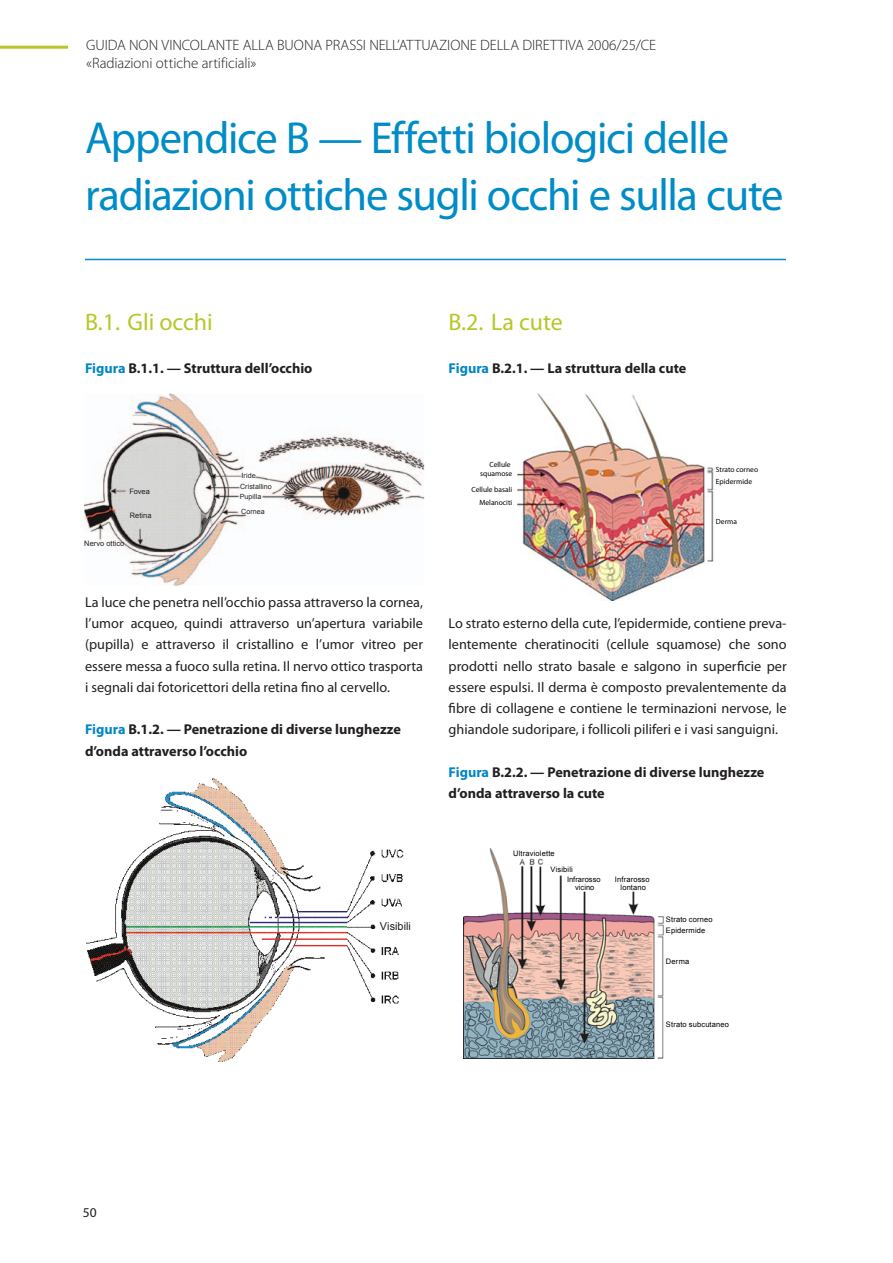
<style>
.page{position:relative;width:893px;height:1263px;background:#fff}
.page>*{position:absolute;margin:0;border:0;box-sizing:border-box;transform-origin:0 0}
.TITRE_1_apendix{font:45px/57px "Myriad Pro";letter-spacing:-.03em;color:#008cc7}
.TITRE_D_1{font:24px "Myriad Pro";color:#b6c726}
.t1{font:300 15px "Myriad Pro";letter-spacing:-.005em;color:#231f20}
.Body_1{font:14.25px/21.3px "Myriad Pro";color:#231f20;text-align:justify}
.TITRES_de_figure{font:700 14.25px/21.3px "Myriad Pro";color:#231f20}
.t2{font:13.5px "Myriad Pro";color:#231f20}
.t3{font:10.95px "Arial";color:#231f20}
.t4{font:7.5px/16.2px "Arial";letter-spacing:.02em;color:#000002}
.t5{font:7.5px/9px "Myriad Pro";color:#000;text-align:right}
.t6{font:7.5px "Arial";color:#231f20}
.t7{font:7.5px/8.1px "Arial";color:#000002;text-align:center}
.t8{font:7.05px/15.3px "Arial";letter-spacing:.005em;color:#231f20}
.s1{color:#0086c7}
</style>
<div class="page">
<hr style="left:85px;top:259px;width:701px;height:1px;background:#008cc7">
<img style="left:84px;top:394px;width:340px;height:191px">
<div style="left:243px;top:470px;width:11px;height:10px;background:#fff"></div>
<img style="left:86px;top:779px;width:318px;height:282px">
<img style="left:517px;top:394px;width:197px;height:206px">
<img style="left:464px;top:848px;width:200px;height:211px">
<hr style="left:0;top:46px;width:68px;height:3px;background:#b6c726">
<p class="t1" style="left:86px;top:37px;width:571px">GUIDA NON VINCOLANTE ALLA BUONA PRASSI NELL’ATTUAZIONE DELLA DIRETTIVA 2006/25/CE</p>
<p class="t1" style="left:86px;top:55px;width:172px">«Radiazioni ottiche artificiali»</p>
<p class="TITRE_1_apendix" style="left:85px;top:109px;width:700px">Appendice B — Effetti biologici delle radiazioni ottiche sugli occhi e sulla cute</p>
<p class="TITRE_D_1" style="left:85px;top:308px;width:129px">B.1. Gli occhi</p>
<p class="TITRES_de_figure" style="left:85px;top:357px;width:229px"><span class="s1">Figura</span> B.1.1. — Struttura dell’occhio</p>
<p class="TITRE_D_1" style="left:449px;top:308px;width:116px">B.2. La cute</p>
<p class="TITRES_de_figure" style="left:449px;top:357px;width:239px"><span class="s1">Figura</span> B.2.1. — La struttura della cute</p>
<p class="t6" style="left:129px;top:486px;width:22px">Fovea</p>
<p class="t6" style="left:130px;top:511px;width:23px">Retina</p>
<p class="t6" style="left:84px;top:538px;width:42px">Nervo ottico</p>
<p class="t8" style="left:242px;top:468px;width:16px">Iride</p>
<p class="t8" style="left:240px;top:488px;width:27px">Pupilla<br>Cornea</p>
<p class="t8" style="left:240px;top:479px;width:33px">Cristallino</p>
<p class="Body_1" style="left:85px;top:591px;width:340px">La luce che penetra nell’occhio passa attraverso la cornea, l’umor acqueo, quindi attraverso un’apertura variabile (pupilla) e attraverso il cristallino e l’umor vitreo per essere messa a fuoco sulla retina. Il nervo ottico trasporta i segnali dai fotoricettori della retina fino al cervello.</p>
<p class="TITRES_de_figure" style="left:85px;top:718px;width:317px"><span class="s1">Figura</span> B.1.2. — Penetrazione di diverse lunghezze d’onda attraverso l’occhio</p>
<p class="t3" style="left:380px;top:919px;width:33px">Visibili</p>
<p class="t5" style="left:480px;top:460px;width:34px">Cellule squamose</p>
<p class="t5" style="left:471px;top:482px;width:42px;line-height:13.6px">Cellule basali<br>Melanociti</p>
<p class="t5" style="left:716px;top:463px;width:44px;line-height:12.3px;text-align:left">Strato corneo<br>Epidermide</p>
<p class="t5" style="left:716px;top:516px;width:23px">Derma</p>
<p class="Body_1" style="left:449px;top:612px;width:340px">Lo strato esterno della cute, l’epidermide, contiene preva&shy;lentemente cheratinociti (cellule squamose) che sono prodotti nello strato basale e salgono in superficie per essere espulsi. Il derma è composto prevalentemente da fibre di collagene e contiene le terminazioni nervose, le ghiandole sudoripare, i follicoli piliferi e i vasi sanguigni.</p>
<p class="TITRES_de_figure" style="left:449px;top:761px;width:317px"><span class="s1">Figura</span> B.2.2. — Penetrazione di diverse lunghezze d’onda attraverso la cute</p>
<p class="t4" style="left:550px;top:845px;width:24px;text-indent:-37px">Ultraviolette<br>Visibili</p>
<p class="t7" style="left:567px;top:875px;width:35px">Infrarosso vicino</p>
<p class="t4" style="left:615px;top:875px;width:36px;line-height:8.1px;text-align:center">Infrarosso lontano</p>
<p class="t4" style="left:666px;top:914px;width:48px;line-height:10.8px">Strato corneo<br>Epidermide</p>
<p class="t4" style="left:666px;top:954px;width:25px">Derma</p>
<p class="t4" style="left:666px;top:1016px;width:65px">Strato subcutaneo</p>
<p class="t2" style="left:83px;top:1204px;width:15px">50</p>
</div>
